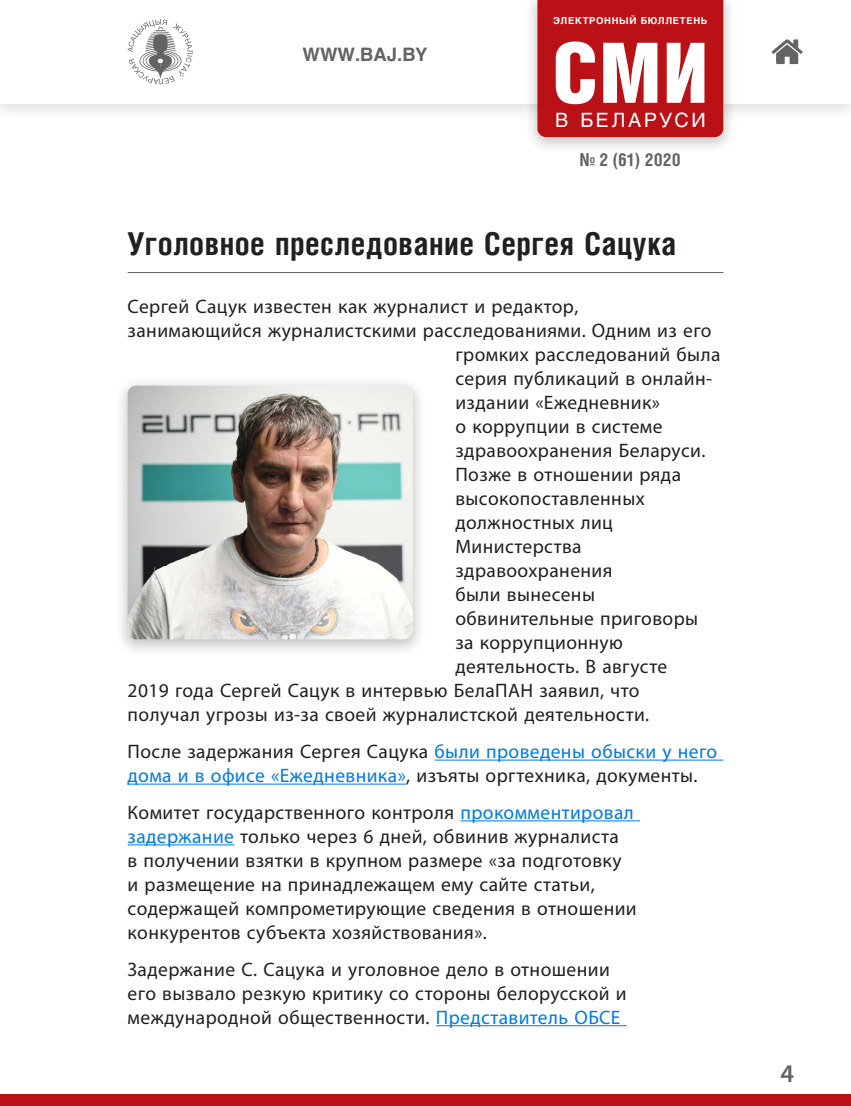
<style>
.page{position:relative;width:851px;height:1106px;background:#fff}
.page>*{position:absolute;margin:0;border:0;box-sizing:border-box;transform-origin:0 0}
.t1{font:83.55px "Helios Cond Black C";color:#fff}
.t2{font:700 31.5px "Helios Cond C";letter-spacing:.015em;color:#231f20}
.t3{font:600 25.5px "Myriad Pro";color:#636366}
.t4{font:19.5px/24px "Myriad Pro";letter-spacing:.02em;color:#231f20}
.t5{font:19.5px "Helios C";letter-spacing:.13em;color:#fff}
.t6{font:700 18.3px "Helios C";color:#636366}
.t7{font:700 17.85px "Helios Cond C";color:#636366}
.t8{font:700 9.45px "Helios C";letter-spacing:.07em;color:#fff}
.s1{color:#007ae5}
</style>
<div class="page">
<div style="left:0;top:1094px;width:850px;height:12px;background:#b91115"></div>
<hr style="left:128px;top:272px;width:595px;height:1px;background:#636366">
<hr style="left:434px;top:759px;width:289px;height:1px;background:#007ae5">
<hr style="left:128px;top:783px;width:278px;height:1px;background:#007ae5">
<hr style="left:460px;top:820px;width:180px;height:1px;background:#007ae5">
<hr style="left:128px;top:844px;width:106px;height:1px;background:#007ae5">
<hr style="left:436px;top:1025px;width:190px;height:1px;background:#007ae5">
<div style="left:114px;top:376px;width:312px;height:281px;background:#231f20;opacity:.25"></div>
<img style="left:128px;top:386px;width:285px;height:253px">
<div style="left:0;top:0;width:850px;height:122px;background:#231f20;opacity:.15"></div>
<div style="left:0;top:0;width:850px;height:103px;background:#fff"></div>
<svg style="left:128px;top:19px;width:64px;height:65px"></svg>
<svg style="left:771px;top:39px;width:31px;height:25px"></svg>
<div style="left:523px;top:0;width:213px;height:155px;background:#231f20;opacity:.25"></div>
<div style="left:537px;top:0;width:186px;height:137px;background:#b91115"></div>
<p class="t6" style="left:302px;top:44px;width:126px">WWW.BAJ.BY</p>
<p class="t8" style="left:553px;top:15px;width:156px">ЭЛЕКТРОННЫЙ БЮЛЛЕТЕНЬ</p>
<h1 class="t1" style="left:552px;top:25px;width:158px">СМИ</h1>
<p class="t5" style="left:555px;top:109px;width:152px">В БЕЛАРУСИ</p>
<p class="t7" style="left:580px;top:149px;width:102px">№ 2 (61) 2020</p>
<h2 class="t2" style="left:128px;top:225px;width:550px">Уголовное преследование Сергея Сацука</h2>
<p class="t4" style="left:128px;top:294px;width:452px">Сергей Сацук известен как журналист и редактор,</p>
<p class="t4" style="left:128px;top:318px;width:585px">занимающийся журналистскими расследованиями. Одним из его</p>
<p class="t4" style="left:455px;top:342px;width:266px">громких расследований была</p>
<p class="t4" style="left:455px;top:366px;width:258px">серия публикаций в онлайн-</p>
<p class="t4" style="left:455px;top:390px;width:206px">издании «Ежедневник»</p>
<p class="t4" style="left:455px;top:414px;width:209px">о коррупции в системе</p>
<p class="t4" style="left:455px;top:438px;width:251px">здравоохранения Беларуси.</p>
<p class="t4" style="left:455px;top:462px;width:227px">Позже в отношении ряда</p>
<p class="t4" style="left:455px;top:486px;width:191px">высокопоставленных</p>
<p class="t4" style="left:455px;top:510px;width:159px">должностных лиц</p>
<p class="t4" style="left:455px;top:534px;width:128px">Министерства</p>
<p class="t4" style="left:455px;top:558px;width:159px">здравоохранения</p>
<p class="t4" style="left:455px;top:582px;width:141px">были вынесены</p>
<p class="t4" style="left:455px;top:606px;width:244px">обвинительные приговоры</p>
<p class="t4" style="left:455px;top:630px;width:169px">за коррупционную</p>
<p class="t4" style="left:455px;top:654px;width:213px">деятельность. В августе</p>
<p class="t4" style="left:128px;top:678px;width:513px">2019 года Сергей Сацук в интервью БелаПАН заявил, что</p>
<p class="t4" style="left:128px;top:702px;width:523px">получал угрозы из-за своей журналистской деятельности.</p>
<p class="t4" style="left:128px;top:739px;width:591px">После задержания Сергея Сацука <span class="s1">были проведены обыски у него дома и в офисе «Ежедневника»</span>, изъяты оргтехника, документы.</p>
<p class="t4" style="left:128px;top:800px;width:510px">Комитет государственного контроля <span class="s1">прокомментировал задержание</span> только через 6 дней, обвинив журналиста<br>в получении взятки в крупном размере «за подготовку и размещение на принадлежащем ему сайте статьи, содержащей компрометирующие сведения в отношении конкурентов субъекта хозяйствования».</p>
<p class="t4" style="left:128px;top:957px;width:500px">Задержание С. Сацука и уголовное дело в отношении его вызвало резкую критику со стороны белорусской и международной общественности. <span class="s1">Представитель ОБСЕ</span></p>
<h3 class="t3" style="left:780px;top:1057px;width:15px">4</h3>
</div>
